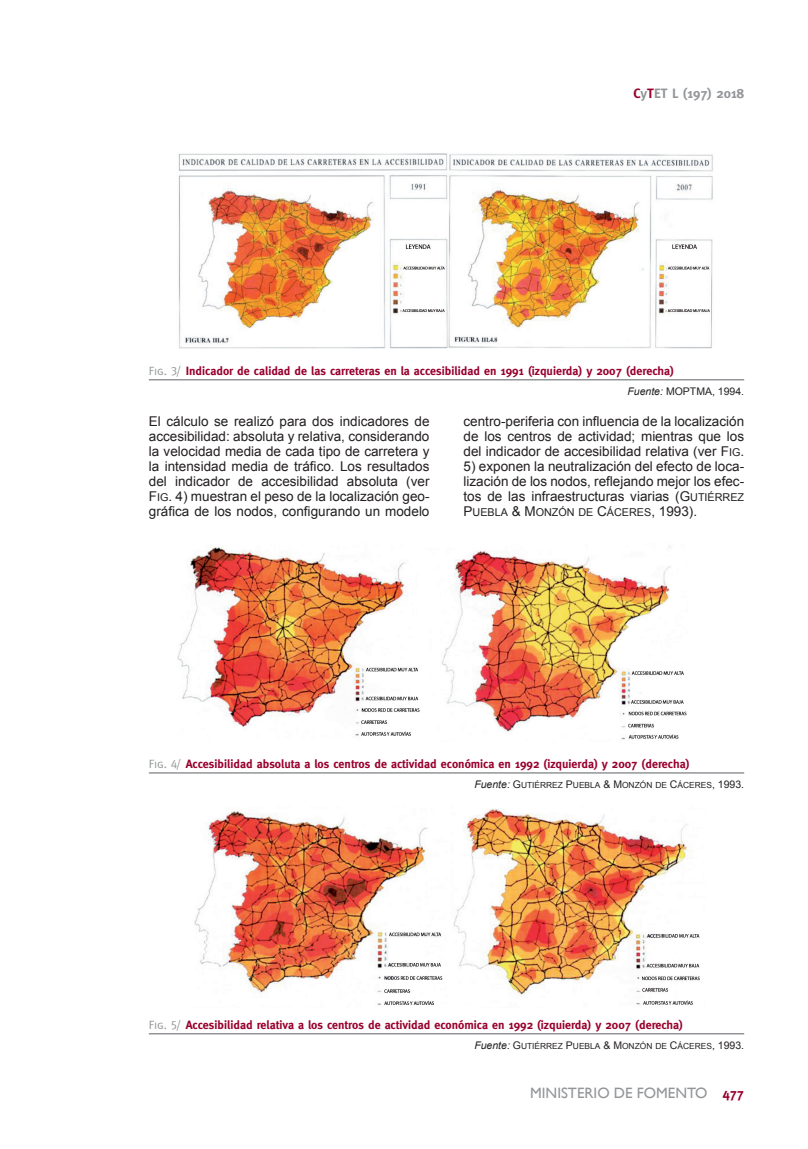
<style>
.page{position:relative;width:808px;height:1149px;background:#fff}
.page>*{position:absolute;margin:0;border:0;box-sizing:border-box;transform-origin:0 0}
.t1{font:15px "Gill Sans";color:#939598}
.t2{font:13.5px/15px "Arial";color:#231f20;text-align:justify}
.t3{font:700 13.5px "Meta";color:#939598}
.t4{font:700 13.5px "Meta";color:#98012d}
.t5{font:700 12px "Meta";color:#98012d}
.t6{font:10.8px "Arial MT SC800";color:#231f20}
.t7{font:italic 10.5px "Arial";color:#231f20}
.t8{font:8.4px "Arial MT SC800";color:#231f20}
.s1{color:#98012d}
.s2{font-family:"Meta Caps";font-weight:400;color:#939598}
.s3{font-family:"Arial MT SC800";font-style:normal}
.s4{font-style:normal}
.s5{font-family:"Arial MT SC800"}
.s6{font-family:"Arial MT SC800";font-size:10.8px}
.s7{font-size:13.5px}
.s8{font-family:"Arial";font-size:13.5px}
.s9{font-family:"Arial";font-style:italic;font-size:10.5px}
.s10{font-size:10.5px}
.s11{font-family:"Arial";font-size:10.5px}
</style>
<div class="page">
<img style="left:178px;top:153px;width:535px;height:196px">
<img style="left:177px;top:546px;width:510px;height:194px">
<img style="left:194px;top:809px;width:506px;height:196px">
<hr style="left:149px;top:379px;width:595px;height:1px;background:#939598">
<hr style="left:149px;top:772px;width:595px;height:1px;background:#939598">
<hr style="left:149px;top:1032px;width:595px;height:2px;background:#939598">
<p class="t3" style="left:634px;top:85px;width:112px"><span class="s1">C</span>y<span class="s1">T</span>ET L (197) 2018</p>
<p class="t5" style="left:149px;top:363px;width:527px"><span class="s2">Fig. 3/</span> Indicador de calidad de las carreteras en la accesibilidad en 1991 (izquierda) y 2007 (derecha)</p>
<p class="t7" style="left:627px;top:384px;width:118px">Fuente: <span class="s3">MOPTMA</span><span class="s4">, 1994.</span></p>
<p class="t2" style="left:149px;top:414px;width:282px">El cálculo se realizó para dos indicadores de accesibilidad: absoluta y relativa, considerando la velocidad media de cada tipo de carretera y la intensidad media de tráfico. Los resultados del indicador de accesibilidad absoluta (ver <span class="s5">F</span><span class="s6">IG</span>. 4) muestran el peso de la localización geo&shy;gráfica de los nodos, configurando un modelo</p>
<p class="t2" style="left:463px;top:414px;width:282px">centro-periferia con influencia de la localización de los centros de actividad; mientras que los del indicador de accesibilidad relativa (ver <span class="s5">F</span><span class="s6">IG</span>.</p>
<p class="t2" style="left:463px;top:459px;width:282px">5) exponen la neutralización del efecto de loca&shy;lización de los nodos, reflejando mejor los efec&shy;tos de las infraestructuras viarias (<span class="s5">G</span><span class="s6">UTIÉRREZ</span></p>
<p class="t6" style="left:463px;top:505px;width:235px"><span class="s7">P</span>UEBLA <span class="s7">&amp; M</span>ONZÓN DE <span class="s7">C</span>ÁCERES<span class="s7">, 1</span><span class="s8">993).</span></p>
<p class="t5" style="left:149px;top:756px;width:542px"><span class="s2">Fig. 4/</span> Accesibilidad absoluta a los centros de actividad económica en 1992 (izquierda) y 2007 (derecha)</p>
<p class="t8" style="left:474px;top:779px;width:271px"><span class="s9">Fuente:</span> <span class="s10">G</span>UTIÉRREZ <span class="s10">P</span>UEBLA <span class="s10">&amp; M</span>ONZÓN DE <span class="s10">C</span>ÁCERES<span class="s11">, 1993.</span></p>
<p class="t5" style="left:149px;top:1017px;width:536px"><span class="s2">Fig. 5/</span> Accesibilidad relativa a los centros de actividad económica en 1992 (izquierda) y 2007 (derecha)</p>
<p class="t8" style="left:474px;top:1039px;width:271px"><span class="s9">Fuente:</span> <span class="s10">G</span>UTIÉRREZ <span class="s10">P</span>UEBLA <span class="s10">&amp; M</span>ONZÓN DE <span class="s10">C</span>ÁCERES<span class="s11">, 1993.</span></p>
<p class="t1" style="left:530px;top:1083px;width:124px">MINISTERIO DE FOMENTO</p>
<p class="t4" style="left:722px;top:1085px;width:23px">477</p>
</div>
